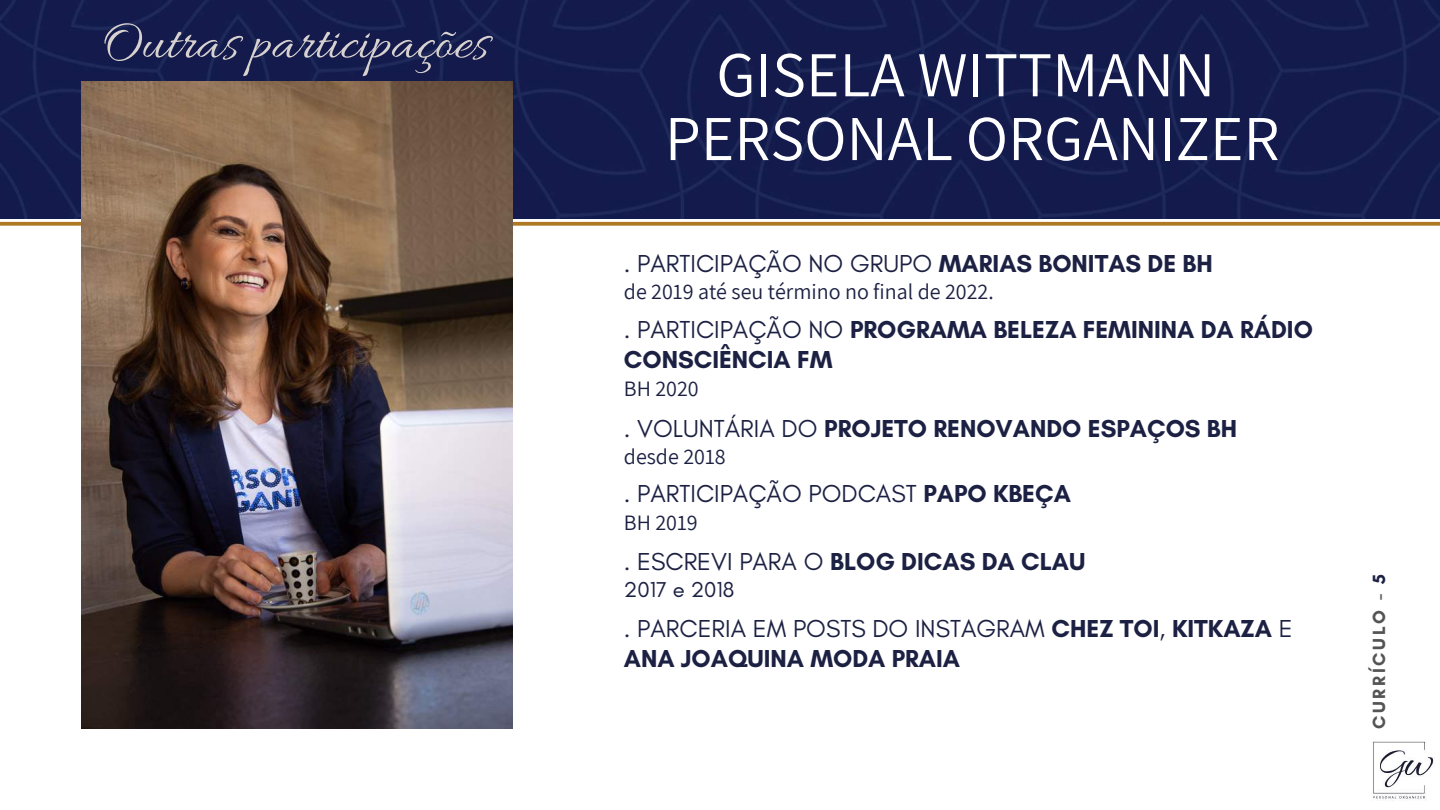
<style>
.page{position:relative;width:1440px;height:810px;background:#fff}
.page>*{position:absolute;margin:0;border:0;box-sizing:border-box;transform-origin:0 0}
.t1{font:64px/63.8px "Assistant";color:#fff;text-align:center}
.t2{font:56px "Allura";color:#d7d1d0}
.t3{font:700 25px/30px "Glacial Indifference";color:#1c2143}
.t4{font:25px "Glacial Indifference";color:#1c2143}
.t5{font:22px "Assistant";color:#1c2143}
.t6{font:22px "Glacial Indifference";color:#1c2143}
.t7{font:700 18px "Glacial Indifference";letter-spacing:.15em;color:#545454}
.s1{font-weight:700}
.s2{font-weight:400}
.s3{color:#1c2143}
</style>
<div class="page">
<img style="left:0;top:0;width:1440px;height:218px">
<svg style="left:0;top:222px;width:1440px;height:4px;background:#b58234"></svg>
<img style="left:1373px;top:741px;width:61px;height:60px">
<img style="left:81px;top:81px;width:432px;height:648px">
<h2 class="t2" style="left:102px;top:11px;width:388px">Outras participações</h2>
<h1 class="t1" style="left:665px;top:41px;width:616px">GISELA WITTMANN<br>PERSONAL ORGANIZER</h1>
<p class="t4" style="left:624px;top:248px;width:590px">. PARTICIPAÇÃO NO GRUPO <span class="s1">MARIAS BONITAS DE BH</span></p>
<p class="t5" style="left:624px;top:277px;width:371px">de 2019 até seu término no final de 2022.</p>
<p class="t3" style="left:624px;top:315px;width:691px"><span class="s2">. PARTICIPAÇÃO NO</span> PROGRAMA BELEZA FEMININA DA RÁDIO<br>CONSCIÊNCIA FM</p>
<p class="t5" style="left:624px;top:373px;width:76px">BH 2020</p>
<p class="t3" style="left:624px;top:413px;width:615px"><span class="s2">. VOLUNTÁRIA DO</span> PROJETO RENOVANDO ESPAÇOS BH</p>
<p class="t5" style="left:624px;top:442px;width:103px">desde 2018</p>
<p class="t4" style="left:624px;top:479px;width:449px">. PARTICIPAÇÃO PODCAST <span class="s1">PAPO KBEÇA</span></p>
<p class="t5" style="left:624px;top:507px;width:75px">BH 2019</p>
<p class="t3" style="left:624px;top:547px;width:463px"><span class="s2">. ESCREVI PARA O</span> BLOG DICAS DA CLAU</p>
<p class="t6" style="left:624px;top:576px;width:112px">2017 e 2018</p>
<p class="t3" style="left:624px;top:613px;width:670px"><span class="s2">. PARCERIA EM POSTS DO INSTAGRAM</span> CHEZ TOI<span class="s2">,</span> KITKAZA <span class="s2">E<br></span>ANA JOAQUINA MODA PRAIA</p>
<p class="t7" style="left:1368px;top:729px;width:156px;rotate:-90deg">CURRÍCULO - <span class="s3">5</span></p>
</div>
